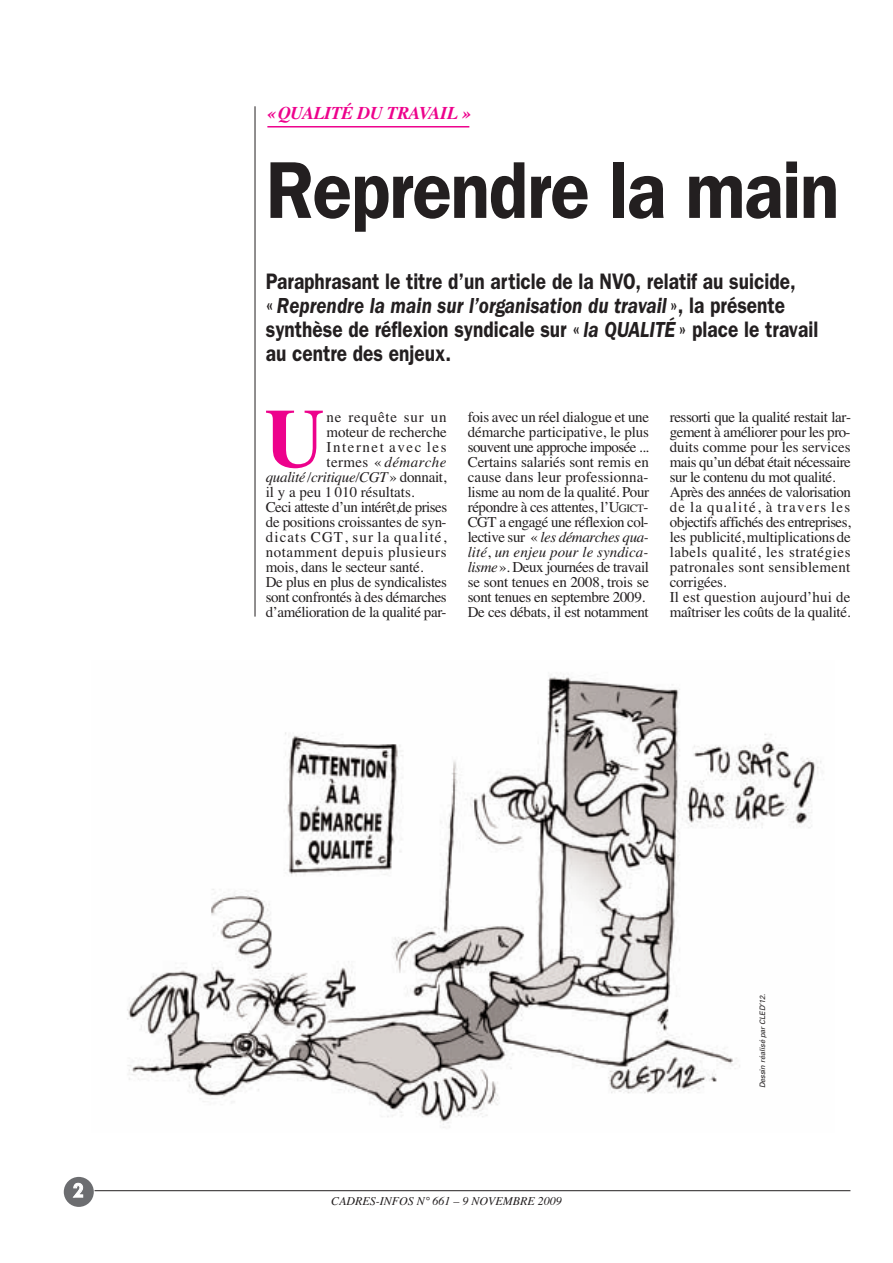
<style>
.page{position:relative;width:893px;height:1263px;background:#fff}
.page>*{position:absolute;margin:0;border:0;box-sizing:border-box;transform-origin:0 0}
.t1{font:700 82.95px "Times";color:#ed028c}
.t2{font:600 81px "Franklin Gothic";letter-spacing:-.015em;color:#231f20;scale:.9 1}
.t3{font:600 22.5px/24px "Franklin Gothic";color:#231f20;scale:.85 1}
.t4{font:italic 700 18px "Times";letter-spacing:-.025em;color:#ed028c}
.t5{font:800 18px "Futura";color:#fff}
.t6{font:15px/15px "Times";letter-spacing:-.02em;color:#231f20}
.t7{font:italic 15px "Times";letter-spacing:-.02em;color:#231f20}
.t8{font:15px "Times";letter-spacing:.035em;color:#231f20}
.t9{font:15px "Times";letter-spacing:.075em;color:#231f20}
.t10{font:15px "Times";color:#231f20}
.t11{font:15px "Times";letter-spacing:.105em;color:#231f20}
.t12{font:italic 15px "Times";letter-spacing:.025em;color:#231f20}
.t13{font:15px "Times";letter-spacing:.05em;color:#231f20}
.t14{font:italic 12px "Times";color:#231f20}
.t15{font:italic 7.5px "Univers";letter-spacing:-.015em;color:#231f20}
.s1{font-style:italic}
.s2{font-style:normal}
.s3{font-size:11.25px}
</style>
<div class="page">
<hr style="left:267px;top:126px;width:202px;height:1px;background:#ed028c">
<hr style="left:95px;top:1190px;width:755px;height:1px;background:#231f20">
<div style="left:64px;top:1177px;width:30px;height:30px;background:#6c6d70;border-radius:50%"></div>
<hr style="left:255px;top:106px;width:1px;height:511px;background:#231f20">
<img style="left:127px;top:674px;width:694px;height:454px">
<p class="t5" style="left:73px;top:1179px;width:12px">2</p>
<p class="t4" style="left:267px;top:102px;width:205px">«QUALITÉ DU TRAVAIL »</p>
<h2 class="t2" style="left:266px;top:142px;width:639px">Reprendre la main</h2>
<h3 class="t3" style="left:266px;top:269px;width:652px">Paraphrasant le titre d’un article de la NVO, relatif au suicide,<br>« <span class="s1">Reprendre la main sur l’organisation du travail</span> », la présente synthèse de réflexion syndicale sur « <span class="s1">la QUALITÉ</span> » place le travail au centre des enjeux.</h3>
<h1 class="t1" style="left:265px;top:389px;width:61px">U</h1>
<p class="t13" style="left:326px;top:403px;width:121px">ne requête sur un</p>
<p class="t6" style="left:326px;top:423px;width:122px">moteur de recherche</p>
<p class="t11" style="left:326px;top:433px;width:121px">Internet avec les</p>
<p class="t12" style="left:326px;top:448px;width:121px"><span class="s2">termes «</span> démarche</p>
<p class="t7" style="left:266px;top:463px;width:182px">qualité/critique/CGT<span class="s2">» donnait,</span></p>
<p class="t10" style="left:266px;top:478px;width:150px">il y a peu 1 010 résultats.</p>
<p class="t6" style="left:266px;top:498px;width:183px">Ceci atteste d’un intérêt,de prises</p>
<p class="t6" style="left:266px;top:513px;width:182px">de positions croissantes de syn-</p>
<p class="t9" style="left:266px;top:523px;width:182px">dicats CGT, sur la qualité,</p>
<p class="t8" style="left:266px;top:538px;width:182px">notamment depuis plusieurs</p>
<p class="t6" style="left:266px;top:558px;width:159px">mois, dans le secteur santé.</p>
<p class="t6" style="left:266px;top:573px;width:183px">De plus en plus de syndicalistes</p>
<p class="t6" style="left:266px;top:588px;width:183px">sont confrontés à des démarches</p>
<p class="t6" style="left:266px;top:603px;width:182px">d’amélioration de la qualité par-</p>
<p class="t6" style="left:468px;top:408px;width:183px">fois avec un réel dialogue et une démarche participative, le plus souvent une approche imposée ...<br>Certains salariés sont remis en cause dans leur professionna&shy;lisme au nom de la qualité. Pour répondre à ces attentes, l’U<span class="s3">GICT</span>-<br>CGT a engagé une réflexion col&shy;lective sur « <span class="s1">les démarches qua&shy;lité</span>, <span class="s1">un enjeu pour le syndica&shy;lisme</span>». Deux journées de travail se sont tenues en 2008, trois se sont tenues en septembre 2009.<br>De ces débats, il est notamment</p>
<p class="t6" style="left:670px;top:408px;width:183px">ressorti que la qualité restait lar&shy;gement à améliorer pour les pro&shy;duits comme pour les services mais qu’un débat était nécessaire sur le contenu du mot qualité.<br>Après des années de valorisation de la qualité, à travers les objectifs affichés des entreprises, les publicité, multiplications de labels qualité, les stratégies patronales sont sensiblement corrigées.<br>Il est question aujourd’hui de maîtriser les coûts de la qualité.</p>
<p class="t15" style="left:758px;top:1088px;width:96px;rotate:-90deg">Dessin réalisé par CLED’12.</p>
<p class="t14" style="left:331px;top:1191px;width:232px">CADRES-INFOS N° 661 – 9 NOVEMBRE 2009</p>
</div>
